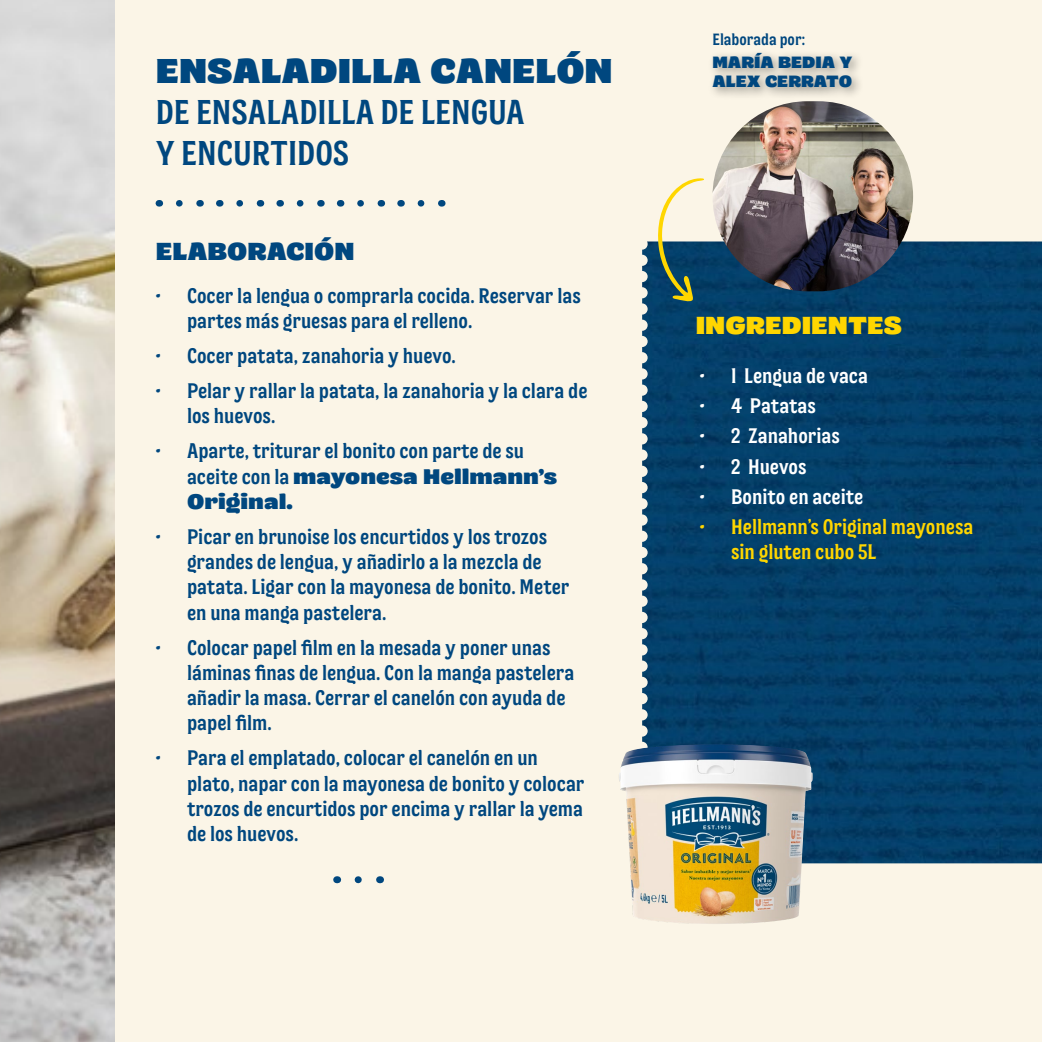
<style>
.page{position:relative;width:1042px;height:1042px;background:#fbf5e7}
.page>*{position:absolute;margin:0;border:0;box-sizing:border-box;transform-origin:0 0}
.t1{font:condensed 34.3px/41.1px "Dollop Serif";color:#00477f}
.t2{font:expanded 34.3px "Dollop Serif";color:#00477f}
.t3{font:expanded 24.5px "Dollop Serif";color:#ffd600}
.t4{font:expanded 24.5px "Dollop Serif";color:#00477f}
.t5{font:condensed 21px/25.2px "Dollop Serif";color:#00477f}
.t6{font:condensed 21px "Dollop Serif";color:#fff}
.t7{font:condensed 21px/25.2px "Dollop Serif";color:#ffd600}
.t8{font:expanded 16.28px/19.4px "Dollop Serif";color:#00477f}
.t9{font:condensed 16.28px "Dollop Serif";color:#00477f}
.s1{font-stretch:expanded}
</style>
<div class="page">
<img style="left:642px;top:241px;width:400px;height:622px">
<svg style="left:179px;top:200px;width:4px;height:7px"></svg>
<svg style="left:300px;top:200px;width:4px;height:7px"></svg>
<svg style="left:421px;top:200px;width:4px;height:7px"></svg>
<svg style="left:240px;top:200px;width:3px;height:7px"></svg>
<svg style="left:360px;top:200px;width:4px;height:7px"></svg>
<svg style="left:358px;top:876px;width:4px;height:7px"></svg>
<img style="left:0;top:0;width:114px;height:1042px">
<img style="left:712px;top:101px;width:201px;height:190px;border-radius:95px">
<div style="left:707px;top:47px;width:157px;height:53px;background:#000;opacity:.38"></div>
<svg style="left:656px;top:178px;width:48px;height:125px"></svg>
<img style="left:619px;top:744px;width:194px;height:180px">
<h1 class="t2" style="left:156px;top:49px;width:458px">ENSALADILLA CANELÓN</h1>
<h1 class="t1" style="left:156px;top:92px;width:370px">DE ENSALADILLA DE LENGUA<br>Y ENCURTIDOS</h1>
<p class="t4" style="left:156px;top:236px;width:200px">ELABORACIÓN</p>
<p class="t5" style="left:187px;top:283px;width:395px;text-indent:-32px">• Cocer la lengua o comprarla cocida. Reservar las partes más gruesas para el relleno.</p>
<p class="t5" style="left:156px;top:343px;width:302px">• Cocer patata, zanahoria y huevo.</p>
<p class="t5" style="left:187px;top:378px;width:402px;text-indent:-32px">• Pelar y rallar la patata, la zanahoria y la clara de los huevos.</p>
<p class="t5" style="left:187px;top:438px;width:372px;text-indent:-32px">• Aparte, triturar el bonito con parte de su aceite con la <span class="s1">mayonesa Hellmann’s<br>Original.</span></p>
<p class="t5" style="left:187px;top:524px;width:384px;text-indent:-32px">• Picar en brunoise los encurtidos y los trozos grandes de lengua, y añadirlo a la mezcla de patata. Ligar con la mayonesa de bonito. Meter en una manga pastelera.</p>
<p class="t5" style="left:187px;top:635px;width:389px;text-indent:-32px">• Colocar papel film en la mesada y poner unas láminas finas de lengua. Con la manga pastelera añadir la masa. Cerrar el canelón con ayuda de papel film.</p>
<p class="t5" style="left:187px;top:745px;width:399px;text-indent:-32px">• Para el emplatado, colocar el canelón en un plato, napar con la mayonesa de bonito y colocar trozos de encurtidos por encima y rallar la yema de los huevos.</p>
<p class="t9" style="left:712px;top:30px;width:94px">Elaborada por:</p>
<p class="t8" style="left:712px;top:52px;width:141px">MARÍA BEDIA Y<br>ALEX CERRATO</p>
<p class="t3" style="left:696px;top:310px;width:207px">INGREDIENTES</p>
<p class="t6" style="left:699px;top:364px;width:170px">• 1 Lengua de vaca</p>
<p class="t6" style="left:699px;top:394px;width:118px">• 4 Patatas</p>
<p class="t6" style="left:699px;top:424px;width:142px">• 2 Zanahorias</p>
<p class="t6" style="left:699px;top:454px;width:108px">• 2 Huevos</p>
<p class="t6" style="left:699px;top:484px;width:165px">• Bonito en aceite</p>
<p class="t7" style="left:731px;top:514px;width:244px;text-indent:-32px">• Hellmann’s Original mayonesa sin gluten cubo 5L</p>
</div>
